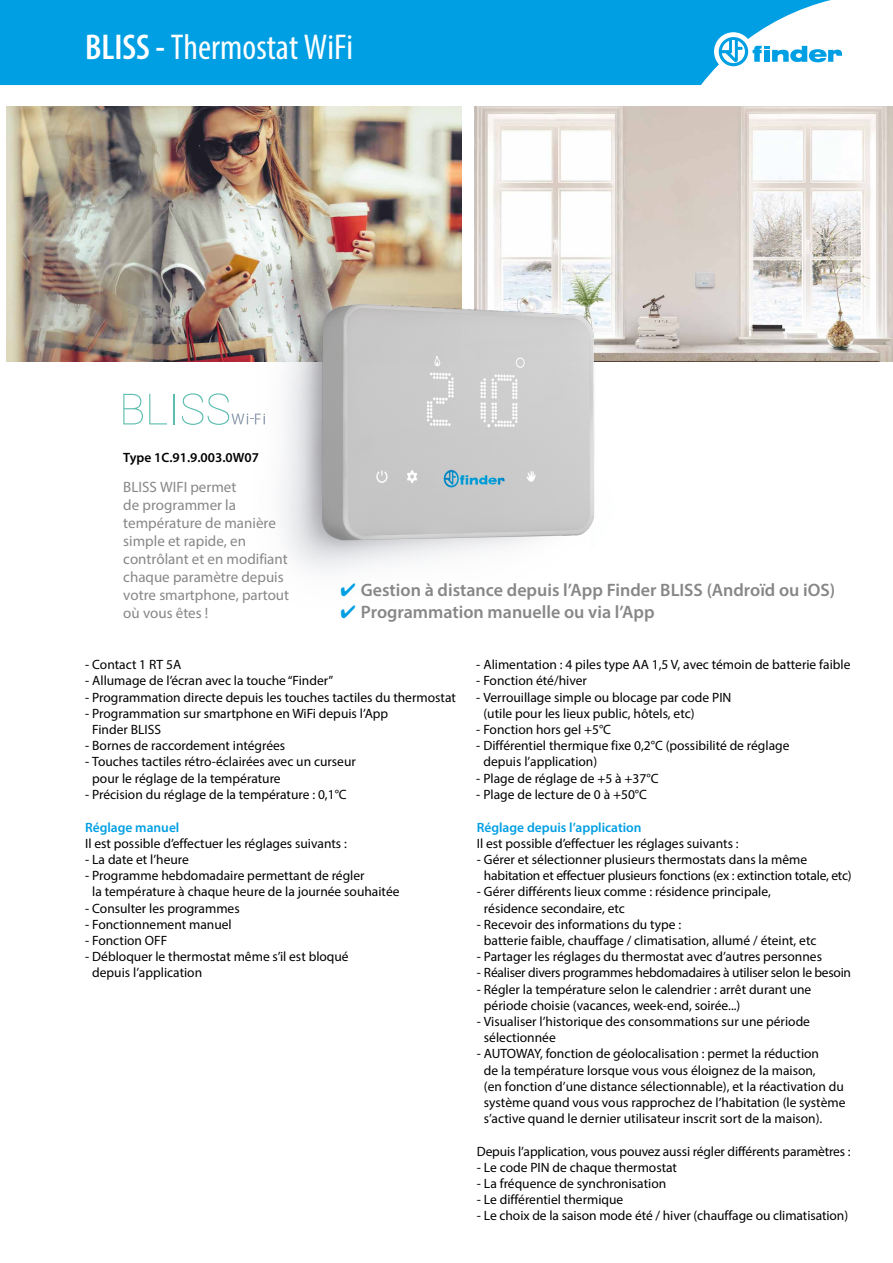
<style>
.page{position:relative;width:893px;height:1263px;background:#fff}
.page>*{position:absolute;margin:0;border:0;box-sizing:border-box;transform-origin:0 0}
.t1{font:condensed 36px "Myriad Pro";color:#fff}
.t2{font:600 18px "Myriad Pro";color:#878787}
.t3{font:15px/18px "Myriad Pro";color:#878787}
.t4{font:13.5px/16.2px "Myriad Pro";color:#000}
.t5{font:13.5px "Myriad Pro";letter-spacing:-.02em;color:#000}
.t6{font:600 13.5px "Myriad Pro";color:#009fe3}
.t7{font:600 13.5px "Myriad Pro";color:#000}
.s1{font-weight:600}
.s2{color:#009fe3}
</style>
<div class="page">
<img style="left:474px;top:106px;width:419px;height:255px">
<img style="left:6px;top:106px;width:455px;height:255px">
<div style="left:0;top:0;width:831px;height:85px;background:#009fe3"></div>
<div style="left:714px;top:32px;width:39px;height:39px;background:#fff;border-radius:50%"></div>
<svg style="left:719px;top:37px;width:124px;height:29px"></svg>
<img style="left:254px;top:259px;width:369px;height:311px">
<svg style="left:123px;top:394px;width:20px;height:30px"></svg>
<svg style="left:149px;top:394px;width:18px;height:30px"></svg>
<hr style="left:174px;top:394px;width:1px;height:30px;background:#5cbdaf">
<svg style="left:182px;top:393px;width:83px;height:32px"></svg>
<h1 class="t1" style="left:85px;top:26px;width:270px"><span class="s1">BLISS -</span> Thermostat WiFi</h1>
<p class="t7" style="left:123px;top:449px;width:137px">Type 1C.91.9.003.0W07</p>
<p class="t3" style="left:123px;top:477px;width:167px">BLISS WIFI permet<br>de programmer la température de manière simple et rapide, en contrôlant et en modifiant chaque paramètre depuis votre smartphone, partout où vous êtes !</p>
<h2 class="t2" style="left:341px;top:579px;width:496px"><span class="s2">✔</span> Gestion à distance depuis l’App Finder BLISS (Androïd ou iOS)</h2>
<h2 class="t2" style="left:341px;top:600px;width:316px"><span class="s2">✔</span> Programmation manuelle ou via l’App</h2>
<p class="t4" style="left:85px;top:656px;width:98px">- Contact 1 RT 5A</p>
<p class="t4" style="left:85px;top:673px;width:250px">- Allumage de l’écran avec la touche “Finder”</p>
<p class="t4" style="left:85px;top:689px;width:372px">- Programmation directe depuis les touches tactiles du thermostat</p>
<p class="t4" style="left:92px;top:705px;width:297px;text-indent:-7px">- Programmation sur smartphone en WiFi depuis l’App<br>Finder BLISS</p>
<p class="t4" style="left:85px;top:737px;width:202px">- Bornes de raccordement intégrées</p>
<p class="t4" style="left:92px;top:754px;width:265px;text-indent:-7px">- Touches tactiles rétro-éclairées avec un curseur pour le réglage de la température</p>
<p class="t4" style="left:85px;top:786px;width:263px">- Précision du réglage de la température : 0,1°C</p>
<p class="t6" style="left:85px;top:818px;width:96px">Réglage manuel</p>
<p class="t4" style="left:85px;top:835px;width:263px">Il est possible d’effectuer les réglages suivants :</p>
<p class="t4" style="left:85px;top:851px;width:105px">- La date et l’heure</p>
<p class="t4" style="left:92px;top:867px;width:309px;text-indent:-7px">- Programme hebdomadaire permettant de régler<br>la température à chaque heure de la journée souhaitée</p>
<p class="t4" style="left:85px;top:900px;width:156px">- Consulter les programmes</p>
<p class="t4" style="left:85px;top:916px;width:148px">- Fonctionnement manuel</p>
<p class="t4" style="left:85px;top:932px;width:84px">- Fonction OFF</p>
<p class="t4" style="left:92px;top:948px;width:258px;text-indent:-7px">- Débloquer le thermostat même s’il est bloqué depuis l’application</p>
<p class="t4" style="left:476px;top:656px;width:376px">- Alimentation : 4 piles type AA 1,5 V, avec témoin de batterie faible</p>
<p class="t4" style="left:476px;top:673px;width:112px">- Fonction été/hiver</p>
<p class="t4" style="left:483px;top:689px;width:250px;text-indent:-7px">- Verrouillage simple ou blocage par code PIN (utile pour les lieux public, hôtels, etc)</p>
<p class="t4" style="left:476px;top:721px;width:136px">- Fonction hors gel +5°C</p>
<p class="t4" style="left:483px;top:737px;width:308px;text-indent:-7px">- Différentiel thermique fixe 0,2°C (possibilité de réglage depuis l’application)</p>
<p class="t4" style="left:476px;top:770px;width:184px">- Plage de réglage de +5 à +37°C</p>
<p class="t4" style="left:476px;top:786px;width:172px">- Plage de lecture de 0 à +50°C</p>
<p class="t6" style="left:477px;top:818px;width:166px">Réglage depuis l’application</p>
<p class="t4" style="left:477px;top:835px;width:263px">Il est possible d’effectuer les réglages suivants :</p>
<p class="t4" style="left:484px;top:851px;width:369px;text-indent:-7px">- Gérer et sélectionner plusieurs thermostats dans la même habitation et effectuer plusieurs fonctions (ex : extinction totale, etc)</p>
<p class="t4" style="left:484px;top:883px;width:288px;text-indent:-7px">- Gérer différents lieux comme : résidence principale, résidence secondaire, etc</p>
<p class="t4" style="left:484px;top:916px;width:334px;text-indent:-7px">- Recevoir des informations du type :<br>batterie faible, chauffage / climatisation, allumé / éteint, etc</p>
<p class="t4" style="left:477px;top:948px;width:347px">- Partager les réglages du thermostat avec d’autres personnes</p>
<p class="t5" style="left:477px;top:964px;width:376px">- Réaliser divers programmes hebdomadaires à utiliser selon le besoin</p>
<p class="t4" style="left:484px;top:981px;width:329px;text-indent:-7px">- Régler la température selon le calendrier : arrêt durant une période choisie (vacances, week-end, soirée...)</p>
<p class="t4" style="left:484px;top:1013px;width:328px;text-indent:-7px">- Visualiser l’historique des consommations sur une période sélectionnée</p>
<p class="t4" style="left:484px;top:1045px;width:363px;text-indent:-7px">- AUTOWAY, fonction de géolocalisation : permet la réduction<br>de la température lorsque vous vous éloignez de la maison,<br>(en fonction d’une distance sélectionnable), et la réactivation du système quand vous vous rapprochez de l’habitation (le système s’active quand le dernier utilisateur inscrit sort de la maison).</p>
<p class="t4" style="left:477px;top:1143px;width:375px">Depuis l’application, vous pouvez aussi régler différents paramètres :</p>
<p class="t4" style="left:477px;top:1159px;width:202px">- Le code PIN de chaque thermostat</p>
<p class="t4" style="left:477px;top:1175px;width:191px">- La fréquence de synchronisation</p>
<p class="t4" style="left:477px;top:1191px;width:148px">- Le différentiel thermique</p>
<p class="t4" style="left:477px;top:1207px;width:373px">- Le choix de la saison mode été / hiver (chauffage ou climatisation)</p>
</div>
